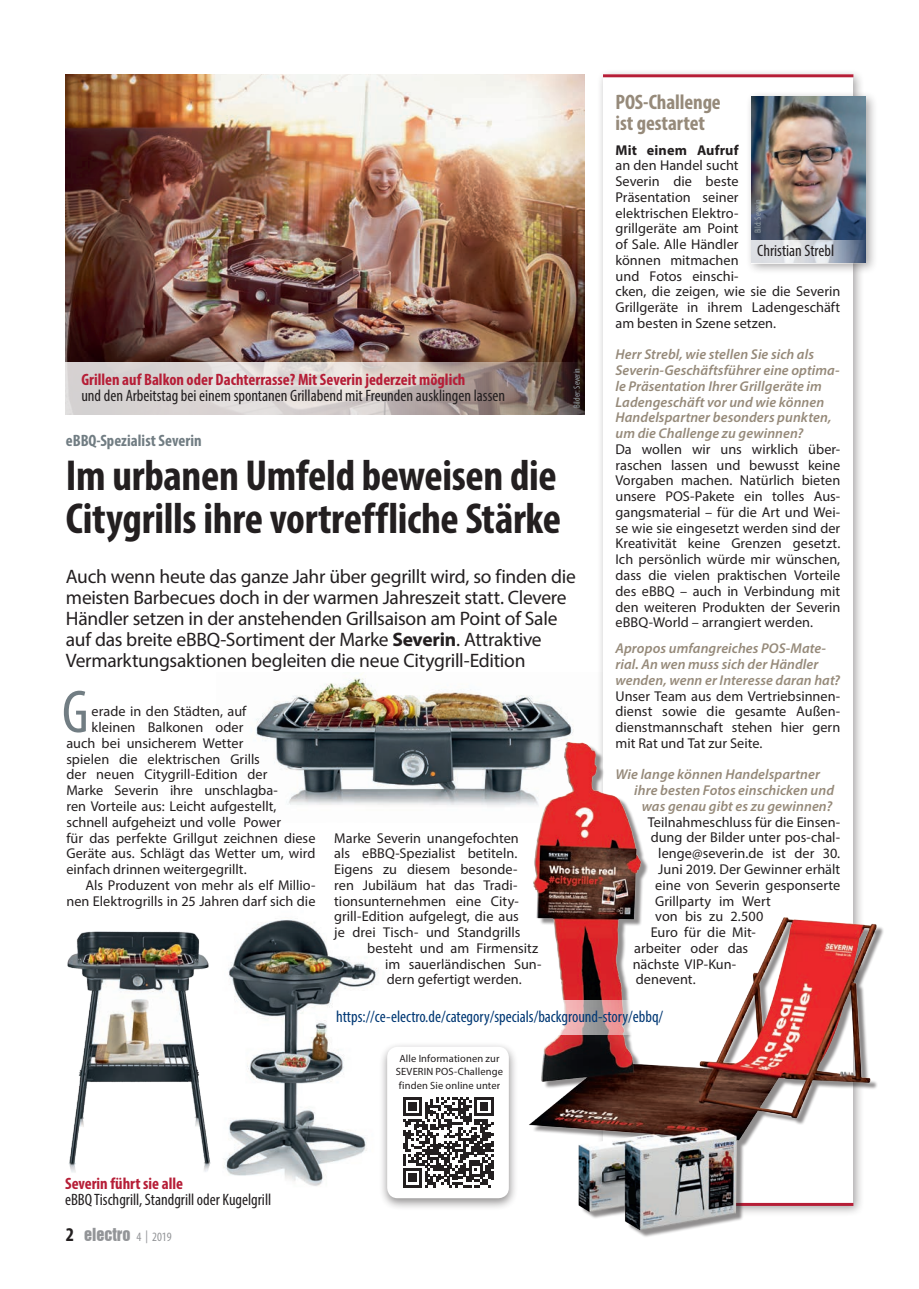
<style>
.page{position:relative;width:919px;height:1289px;background:#fff}
.page>*{position:absolute;margin:0;border:0;box-sizing:border-box;transform-origin:0 0}
.t1{font:condensed 61.05px "Myriad Pro";color:#717d83}
.t2{font:700 condensed 43.5px/43.5px "Myriad Pro";letter-spacing:-.005em;color:#231f20}
.t3{font:700 condensed 21px/21px "Myriad Pro";letter-spacing:-.005em;color:#968a7a}
.t4{font:19.5px/21px "Myriad Pro";letter-spacing:-.015em;color:#231f20}
.t5{font:condensed 16.5px "Myriad Pro";color:#231f20}
.t6{font:700 condensed 16.5px "Myriad Pro";color:#b61e37}
.t7{font:condensed 16.5px "Myriad Pro";color:#013874}
.t8{font:700 condensed 16.5px "Myriad Pro";letter-spacing:.005em;color:#717d83}
.t9{font:16.5px "Swiss 921 BT Regular A";color:#939598}
.t10{font:14.25px/15.8px "Myriad Pro";color:#231f20;text-align:justify}
.t11{font:italic 600 14.25px/15.8px "Myriad Pro";letter-spacing:.005em;color:#968a7a}
.t12{font:700 14.25px "Myriad Pro";letter-spacing:.005em;color:#231f20}
.t13{font:10.5px/13.5px "Myriad Pro";letter-spacing:.015em;color:#231f20;text-align:center}
.t14{font:condensed 9px "Myriad Pro";color:#97a1a7}
.s1{font-weight:700}
.s2{font-family:"Myriad Pro";font-weight:700;font-stretch:condensed;font-size:19.5px;color:#231f20}
.s3{font-family:"Myriad Pro";font-stretch:condensed;font-size:12.75px}
</style>
<div class="page">
<img style="left:256px;top:674px;width:297px;height:131px">
<div style="left:596px;top:68px;width:268px;height:1148px;background:#231f20;opacity:.4"></div>
<div style="left:602px;top:74px;width:250px;height:1130px;background:#fff"></div>
<img style="left:66px;top:74px;width:518px;height:340px">
<img style="left:242px;top:920px;width:136px;height:266px">
<img style="left:67px;top:931px;width:175px;height:245px">
<hr style="left:603px;top:74px;width:250px;height:3px;background:#b61e37">
<div style="left:745px;top:91px;width:132px;height:184px;background:#231f20;opacity:.4"></div>
<img style="left:751px;top:97px;width:114px;height:143px">
<svg style="left:751px;top:240px;width:114px;height:23px;background:#c0c7d1"></svg>
<img style="left:440px;top:708px;width:444px;height:529px">
<svg style="left:65px;top:362px;width:518px;height:53px;background:#c1b8b4"></svg>
<div style="left:379px;top:1041px;width:139px;height:170px;background:#231f20;opacity:.5"></div>
<div style="left:389px;top:1048px;width:118px;height:148px;background:#fff;border-radius:9px"></div>
<div style="left:387px;top:1046px;width:122px;height:152px;border:4px solid #fff;border-radius:9px"></div>
<svg style="left:403px;top:1097px;width:90px;height:90px"></svg>
<svg style="left:336px;top:1000px;width:357px;height:34px"></svg>
<p class="t6" style="left:81px;top:369px;width:385px">Grillen auf Balkon oder Dachterrasse? Mit Severin jederzeit möglich</p>
<p class="t5" style="left:81px;top:385px;width:425px">und den Arbeitstag bei einem spontanen Grillabend mit Freunden ausklingen lassen</p>
<p class="t14" style="left:571px;top:408px;width:41px;rotate:-90deg">Bilder: Severin</p>
<p class="t8" style="left:66px;top:430px;width:137px">eBBQ-Spezialist Severin</p>
<h2 class="t2" style="left:66px;top:452px;width:496px">Im urbanen Umfeld beweisen die<br>Citygrills ihre vortreffliche Stärke</h2>
<p class="t4" style="left:66px;top:566px;width:511px">Auch wenn heute das ganze Jahr über gegrillt wird, so finden die meisten Barbecues doch in der warmen Jahreszeit statt. Clevere Händler setzen in der anstehenden Grillsaison am Point of Sale auf das breite eBBQ-Sortiment der Marke <span class="s1">Severin</span>. Attraktive Vermarktungsaktionen begleiten die neue Citygrill-Edition</p>
<h1 class="t1" style="left:62px;top:675px;width:28px">G</h1>
<p class="t10" style="left:92px;top:703px;width:156px">erade in den Städten, auf</p>
<p class="t10" style="left:92px;top:719px;width:153px">kleinen Balkonen oder</p>
<p class="t10" style="left:66px;top:735px;width:179px">auch bei unsicherem Wetter</p>
<p class="t10" style="left:66px;top:750px;width:195px">spielen die elektrischen Grills</p>
<p class="t10" style="left:66px;top:766px;width:203px">der neuen Citygrill-Edition der</p>
<p class="t10" style="left:66px;top:782px;width:213px">Marke Severin ihre unschlagba-</p>
<p class="t10" style="left:66px;top:798px;width:211px">ren Vorteile aus: Leicht aufgestellt,</p>
<p class="t10" style="left:66px;top:814px;width:216px">schnell aufgeheizt und volle Power</p>
<p class="t10" style="left:66px;top:829px;width:250px">für das perfekte Grillgut zeichnen diese</p>
<p class="t10" style="left:66px;top:845px;width:251px">Geräte aus. Schlägt das Wetter um, wird</p>
<p class="t10" style="left:66px;top:861px;width:182px">einfach drinnen weitergegrillt.</p>
<p class="t10" style="left:85px;top:877px;width:231px">Als Produzent von mehr als elf Millio-</p>
<p class="t10" style="left:66px;top:892px;width:250px">nen Elektrogrills in 25 Jahren darf sich die</p>
<p class="t10" style="left:334px;top:829px;width:186px">Marke Severin unangefochten</p>
<p class="t10" style="left:334px;top:845px;width:184px">als eBBQ-Spezialist betiteln.</p>
<p class="t10" style="left:334px;top:861px;width:184px">Eigens zu diesem besonde-</p>
<p class="t10" style="left:334px;top:876px;width:184px">ren Jubiläum hat das Tradi-</p>
<p class="t10" style="left:334px;top:892px;width:186px">tionsunternehmen eine City-</p>
<p class="t10" style="left:334px;top:908px;width:186px">grill-Edition aufgelegt, die aus</p>
<p class="t10" style="left:334px;top:924px;width:187px">je drei Tisch- und Standgrills</p>
<p class="t10" style="left:367px;top:940px;width:173px">besteht und am Firmensitz</p>
<p class="t10" style="left:385px;top:955px;width:157px">im sauerländischen Sun-</p>
<p class="t10" style="left:387px;top:971px;width:137px">dern gefertigt werden.</p>
<h3 class="t3" style="left:615px;top:91px;width:107px">POS-Challenge ist gestartet</h3>
<p class="t12" style="left:615px;top:140px;width:125px">Mit einem Aufruf</p>
<p class="t10" style="left:615px;top:157px;width:226px;text-align:left">an den Handel sucht<br>Severin die beste<br>Präsentation seiner<br>elektrischen Elektro-<br>grillgeräte am Point<br>of Sale. Alle Händler<br>können mitmachen<br>und Fotos einschi-<br>cken, die zeigen, wie sie die Severin<br>Grillgeräte in ihrem Ladengeschäft am besten in Szene setzen.</p>
<p class="t11" style="left:615px;top:346px;width:225px">Herr Strebl, wie stellen Sie sich als Severin-Geschäftsführer eine optima&shy;le Präsentation Ihrer Grillgeräte im Ladengeschäft vor und wie können Handelspartner besonders punkten, um die Challenge zu gewinnen?</p>
<p class="t10" style="left:615px;top:441px;width:226px">Da wollen wir uns wirklich über&shy;raschen lassen und bewusst keine Vorgaben machen. Natürlich bieten unsere POS-Pakete ein tolles Aus&shy;gangsmaterial – für die Art und Wei&shy;se wie sie eingesetzt werden sind der Kreativität keine Grenzen gesetzt.<br>Ich persönlich würde mir wünschen, dass die vielen praktischen Vorteile des eBBQ – auch in Verbindung mit den weiteren Produkten der Severin eBBQ-World – arrangiert werden.</p>
<p class="t11" style="left:615px;top:640px;width:226px">Apropos umfangreiches POS-Mate&shy;rial. An wen muss sich der Händler wenden, wenn er Interesse daran hat?</p>
<p class="t10" style="left:615px;top:687px;width:226px">Unser Team aus dem Vertriebsinnen&shy;dienst sowie die gesamte Außen&shy;dienstmannschaft stehen hier gern mit Rat und Tat zur Seite.</p>
<p class="t11" style="left:615px;top:766px;width:206px">Wie lange können Handelspartner</p>
<p class="t11" style="left:634px;top:782px;width:201px">ihre besten Fotos einschicken und</p>
<p class="t11" style="left:641px;top:798px;width:192px">was genau gibt es zu gewinnen?</p>
<p class="t10" style="left:647px;top:813px;width:194px">Teilnahmeschluss für die Einsen-</p>
<p class="t10" style="left:650px;top:829px;width:191px">dung der Bilder unter pos-chal-</p>
<p class="t10" style="left:658px;top:845px;width:183px">lenge@severin.de ist der 30.</p>
<p class="t10" style="left:658px;top:861px;width:183px">Juni 2019. Der Gewinner erhält</p>
<p class="t10" style="left:655px;top:876px;width:186px">eine von Severin gesponserte</p>
<p class="t10" style="left:655px;top:892px;width:117px">Grillparty im Wert</p>
<p class="t10" style="left:655px;top:908px;width:110px">von bis zu 2.500</p>
<p class="t10" style="left:650px;top:924px;width:106px">Euro für die Mit-</p>
<p class="t10" style="left:634px;top:939px;width:115px">arbeiter oder das</p>
<p class="t10" style="left:632px;top:955px;width:105px">nächste VIP-Kun-</p>
<p class="t10" style="left:635px;top:971px;width:61px">denevent.</p>
<p class="t14" style="left:752px;top:233px;width:36px;rotate:-90deg">Bild: Severin</p>
<p class="t5" style="left:757px;top:240px;width:78px">Christian Strebl</p>
<p class="t7" style="left:336px;top:1006px;width:328px">https://ce-electro.de/category/specials/background-story/ebbq/</p>
<p class="t6" style="left:65px;top:1173px;width:119px">Severin führt sie alle</p>
<p class="t5" style="left:65px;top:1189px;width:208px">eBBQ Tischgrill, Standgrill oder Kugelgrill</p>
<p class="t9" style="left:66px;top:1223px;width:107px"><span class="s2">2</span> electro <span class="s3">4 | 2019</span></p>
<p class="t13" style="left:396px;top:1051px;width:109px">Alle Informationen zur<br>SEVERIN POS-Challenge finden Sie online unter</p>
</div>
